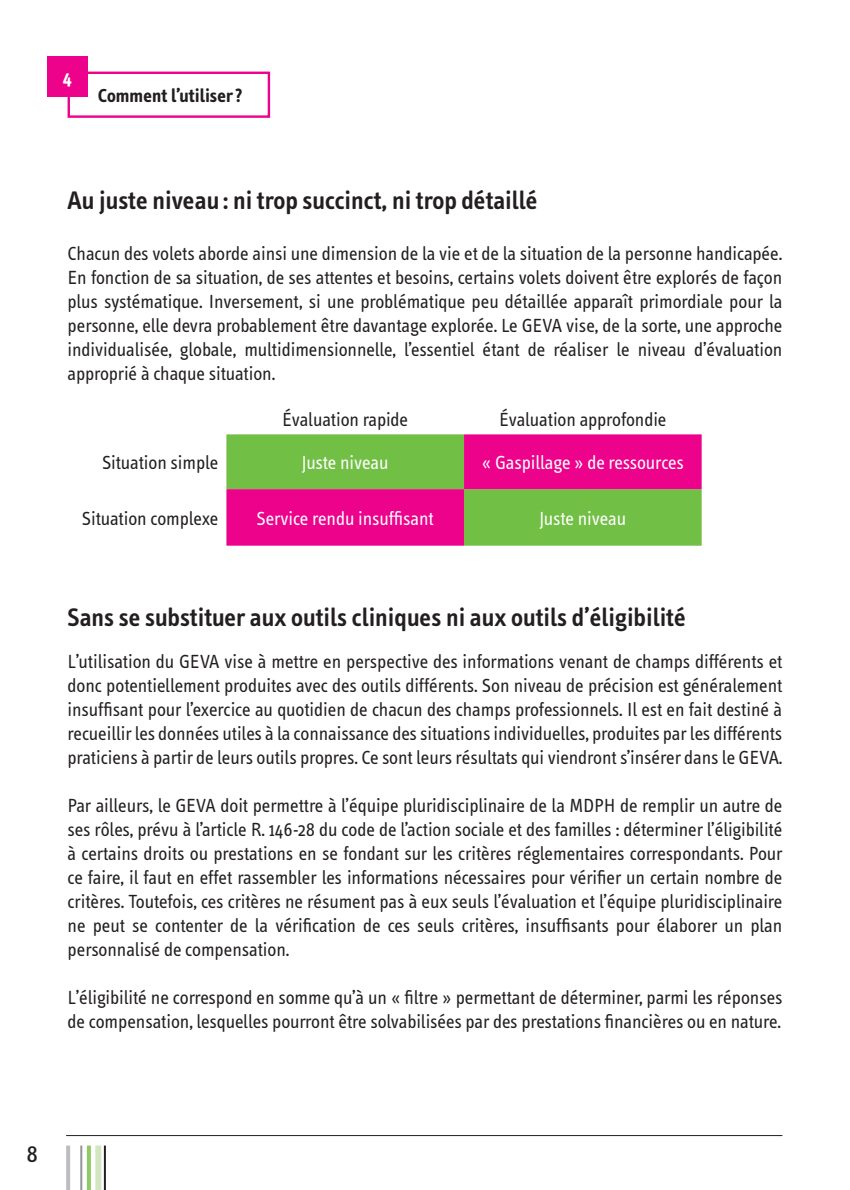
<style>
.page{position:relative;width:850px;height:1190px;background:#fff}
.page>*{position:absolute;margin:0;border:0;box-sizing:border-box;transform-origin:0 0}
.t1{font:600 26px "Info Text";color:#231f20}
.t2{font:24px "Info Text";color:#231f20}
.t3{font:19.6px/24px "Info Text";letter-spacing:-.005em;color:#231f20;text-align:justify}
.t4{font:19.6px "Info Text";letter-spacing:-.005em;color:#fff}
.t5{font:700 19.2px "Info Text";color:#231f20}
.t6{font:700 19.2px "Info Text";color:#fff}
</style>
<div class="page">
<hr style="left:66px;top:1145px;width:4px;height:45px;background:#bcbdc0">
<svg style="left:87px;top:1145px;width:4px;height:45px"></svg>
<div style="left:95px;top:1145px;width:6px;height:45px;background:#d2e7c0"></div>
<hr style="left:80px;top:1145px;width:2px;height:45px;background:#939598">
<hr style="left:104px;top:1145px;width:2px;height:45px;background:#231f20">
<hr style="left:66px;top:1135px;width:716px;height:1px;background:#231f20">
<svg style="left:226px;top:434px;width:475px;height:111px;background:#af6168"></svg>
<div style="left:68px;top:72px;width:202px;height:46px;border:2px solid #ed028c"></div>
<div style="left:47px;top:56px;width:41px;height:41px;background:#ed028c"></div>
<p class="t6" style="left:63px;top:67px;width:11px">4</p>
<p class="t5" style="left:98px;top:85px;width:146px">Comment l’utiliser?</p>
<h1 class="t1" style="left:68px;top:186px;width:471px">Au juste niveau : ni trop succinct, ni trop détaillé</h1>
<p class="t3" style="left:68px;top:241px;width:716px">Chacun des volets aborde ainsi une dimension de la vie et de la situation de la personne handicapée.<br>En fonction de sa situation, de ses attentes et besoins, certains volets doivent être explorés de façon plus systématique. Inversement, si une problématique peu détaillée apparaît primordiale pour la personne, elle devra probablement être davantage explorée. Le GEVA vise, de la sorte, une approche individualisée, globale, multidimensionnelle, l’essentiel étant de réaliser le niveau d’évaluation approprié à chaque situation.</p>
<p class="t3" style="left:282px;top:408px;width:127px">Évaluation rapide</p>
<p class="t3" style="left:499px;top:408px;width:169px">Évaluation approfondie</p>
<p class="t3" style="left:102px;top:451px;width:118px">Situation simple</p>
<p class="t4" style="left:302px;top:452px;width:88px">Juste niveau</p>
<p class="t4" style="left:482px;top:452px;width:203px">« Gaspillage » de ressources</p>
<p class="t3" style="left:82px;top:506px;width:138px">Situation complexe</p>
<p class="t4" style="left:256px;top:507px;width:179px">Service rendu insuffisant</p>
<p class="t4" style="left:539px;top:507px;width:88px">Juste niveau</p>
<h1 class="t1" style="left:68px;top:602px;width:619px">Sans se substituer aux outils cliniques ni aux outils d’éligibilité</h1>
<p class="t3" style="left:68px;top:649px;width:716px">L’utilisation du GEVA vise à mettre en perspective des informations venant de champs différents et donc potentiellement produites avec des outils différents. Son niveau de précision est généralement insuffisant pour l’exercice au quotidien de chacun des champs professionnels. Il est en fait destiné à recueillir les données utiles à la connaissance des situations individuelles, produites par les différents praticiens à partir de leurs outils propres. Ce sont leurs résultats qui viendront s’insérer dans le GEVA.</p>
<p class="t3" style="left:68px;top:793px;width:716px">Par ailleurs, le GEVA doit permettre à l’équipe pluridisciplinaire de la MDPH de remplir un autre de ses rôles, prévu à l’article R. 146-28 du code de l’action sociale et des familles : déterminer l’éligibilité à certains droits ou prestations en se fondant sur les critères réglementaires correspondants. Pour ce faire, il faut en effet rassembler les informations nécessaires pour vérifier un certain nombre de critères. Toutefois, ces critères ne résument pas à eux seuls l’évaluation et l’équipe pluridisciplinaire ne peut se contenter de la vérification de ces seuls critères, insuffisants pour élaborer un plan personnalisé de compensation.</p>
<p class="t3" style="left:68px;top:985px;width:716px">L’éligibilité ne correspond en somme qu’à un « filtre » permettant de déterminer, parmi les réponses de compensation, lesquelles pourront être solvabilisées par des prestations financières ou en nature.</p>
<p class="t2" style="left:26px;top:1140px;width:13px">8</p>
</div>
